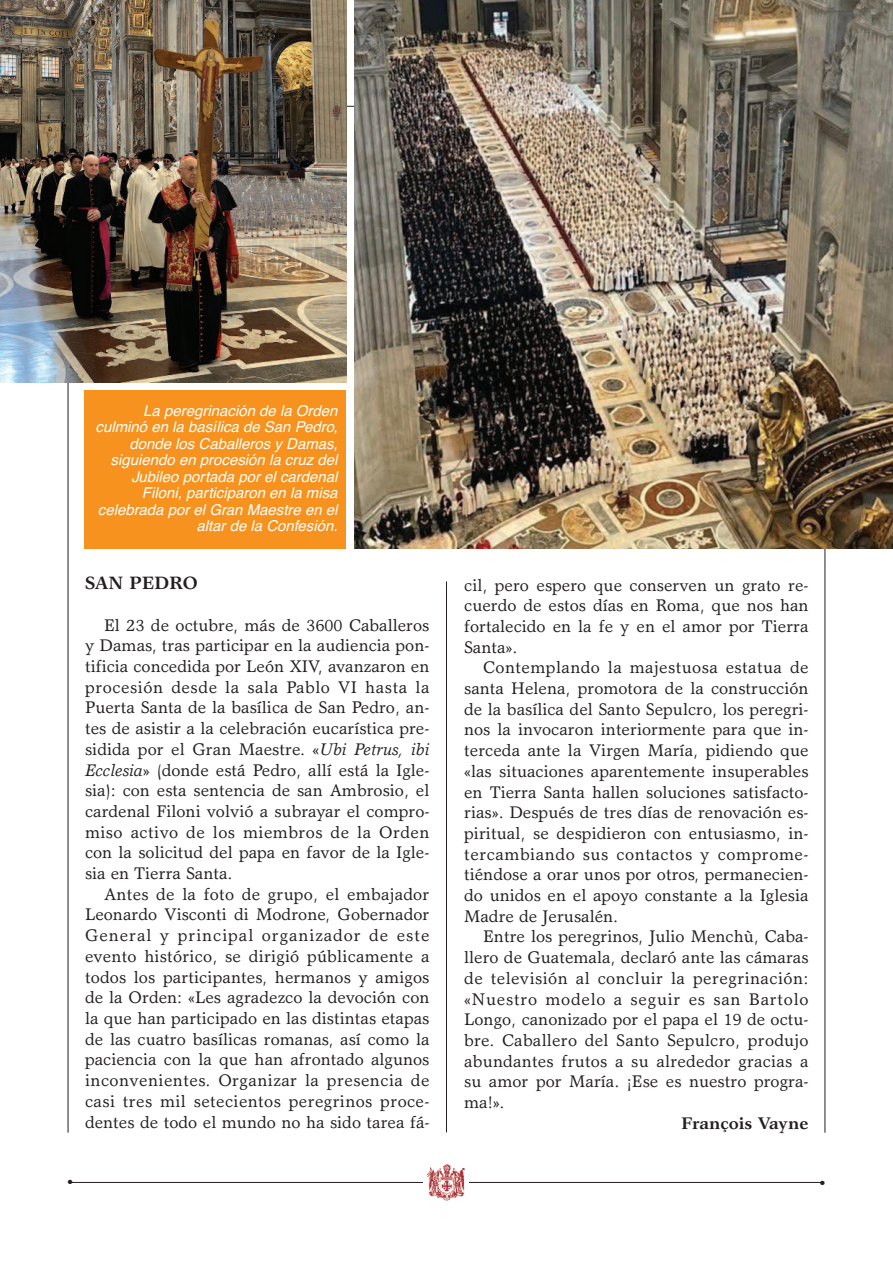
<style>
.page{position:relative;width:893px;height:1263px;background:#fff}
.page>*{position:absolute;margin:0;border:0;box-sizing:border-box;transform-origin:0 0}
.t1{font:700 18px "Garth Graphic";color:#231f20}
.t2{font:16.95px/20.7px "Garth Graphic";color:#231f20;text-align:justify}
.t3{font:700 16.95px "Garth Graphic";color:#231f20}
.t4{font:italic 15px/16.5px "Helvetica";color:#fff;text-align:right}
.t5{font:6px "Zapf Dingbats";color:#231f20}
.s1{font-style:italic}
</style>
<div class="page">
<hr style="left:68px;top:145px;width:1px;height:987px;background:#231f20">
<hr style="left:825px;top:145px;width:1px;height:987px;background:#231f20">
<hr style="left:446px;top:581px;width:1px;height:551px;background:#231f20">
<hr style="left:69px;top:1182px;width:754px;height:1px;background:#231f20">
<div style="left:424px;top:1163px;width:45px;height:41px;background:#fff"></div>
<img style="left:426px;top:1164px;width:39px;height:37px">
<hr style="left:71px;top:106px;width:754px;height:1px;background:#231f20">
<img style="left:0;top:0;width:347px;height:382px">
<img style="left:354px;top:0;width:539px;height:549px">
<div style="left:84px;top:390px;width:262px;height:159px;background:#f6921d"></div>
<p class="t4" style="left:96px;top:402px;width:244px">La peregrinación de la Orden culminó en la basílica de San Pedro, donde los Caballeros y Damas, siguiendo en procesión la cruz del<br>Jubileo portada por el cardenal<br>Filoni, participaron en la misa celebrada por el Gran Maestre en el altar de la Confesión.</p>
<p class="t1" style="left:85px;top:576px;width:114px">SAN PEDRO</p>
<p class="t2" style="left:85px;top:616px;width:346px;text-indent:19px">El 23 de octubre, más de 3600 Caballeros y Damas, tras participar en la audiencia pon&shy;tificia concedida por León XIV, avanzaron en procesión desde la sala Pablo VI hasta la Puerta Santa de la basílica de San Pedro, an&shy;tes de asistir a la celebración eucarística pre&shy;sidida por el Gran Maestre. «<span class="s1">Ubi Petrus, ibi Ecclesia</span>» (donde está Pedro, allí está la Igle&shy;sia): con esta sentencia de san Ambrosio, el cardenal Filoni volvió a subrayar el compro&shy;miso activo de los miembros de la Orden con la solicitud del papa en favor de la Igle&shy;sia en Tierra Santa.</p>
<p class="t2" style="left:85px;top:885px;width:346px;text-indent:19px">Antes de la foto de grupo, el embajador Leonardo Visconti di Modrone, Gobernador General y principal organizador de este evento histórico, se dirigió públicamente a todos los participantes, hermanos y amigos de la Orden: «Les agradezco la devoción con la que han participado en las distintas etapas de las cuatro basílicas romanas, así como la paciencia con la que han afrontado algunos inconvenientes. Organizar la presencia de casi tres mil setecientos peregrinos proce&shy;dentes de todo el mundo no ha sido tarea fá-</p>
<p class="t2" style="left:464px;top:576px;width:346px">cil, pero espero que conserven un grato re&shy;cuerdo de estos días en Roma, que nos han fortalecido en la fe y en el amor por Tierra Santa».</p>
<p class="t2" style="left:464px;top:659px;width:346px;text-indent:19px">Contemplando la majestuosa estatua de santa Helena, promotora de la construcción de la basílica del Santo Sepulcro, los peregri&shy;nos la invocaron interiormente para que in&shy;terceda ante la Virgen María, pidiendo que «las situaciones aparentemente insuperables en Tierra Santa hallen soluciones satisfacto&shy;rias». Después de tres días de renovación es&shy;piritual, se despidieron con entusiasmo, in&shy;tercambiando sus contactos y comprome&shy;tiéndose a orar unos por otros, permanecien&shy;do unidos en el apoyo constante a la Iglesia Madre de Jerusalén.</p>
<p class="t2" style="left:464px;top:928px;width:346px;text-indent:19px">Entre los peregrinos, Julio Menchù, Caba&shy;llero de Guatemala, declaró ante las cámaras de televisión al concluir la peregrinación: «Nuestro modelo a seguir es san Bartolo Longo, canonizado por el papa el 19 de octu&shy;bre. Caballero del Santo Sepulcro, produjo abundantes frutos a su alrededor gracias a su amor por María. ¡Ese es nuestro progra&shy;ma!».</p>
<p class="t3" style="left:681px;top:1116px;width:129px">François Vayne</p>
<p class="t5" style="left:68px;top:1179px;width:6px">●</p>
<p class="t5" style="left:820px;top:1179px;width:6px">●</p>
</div>
